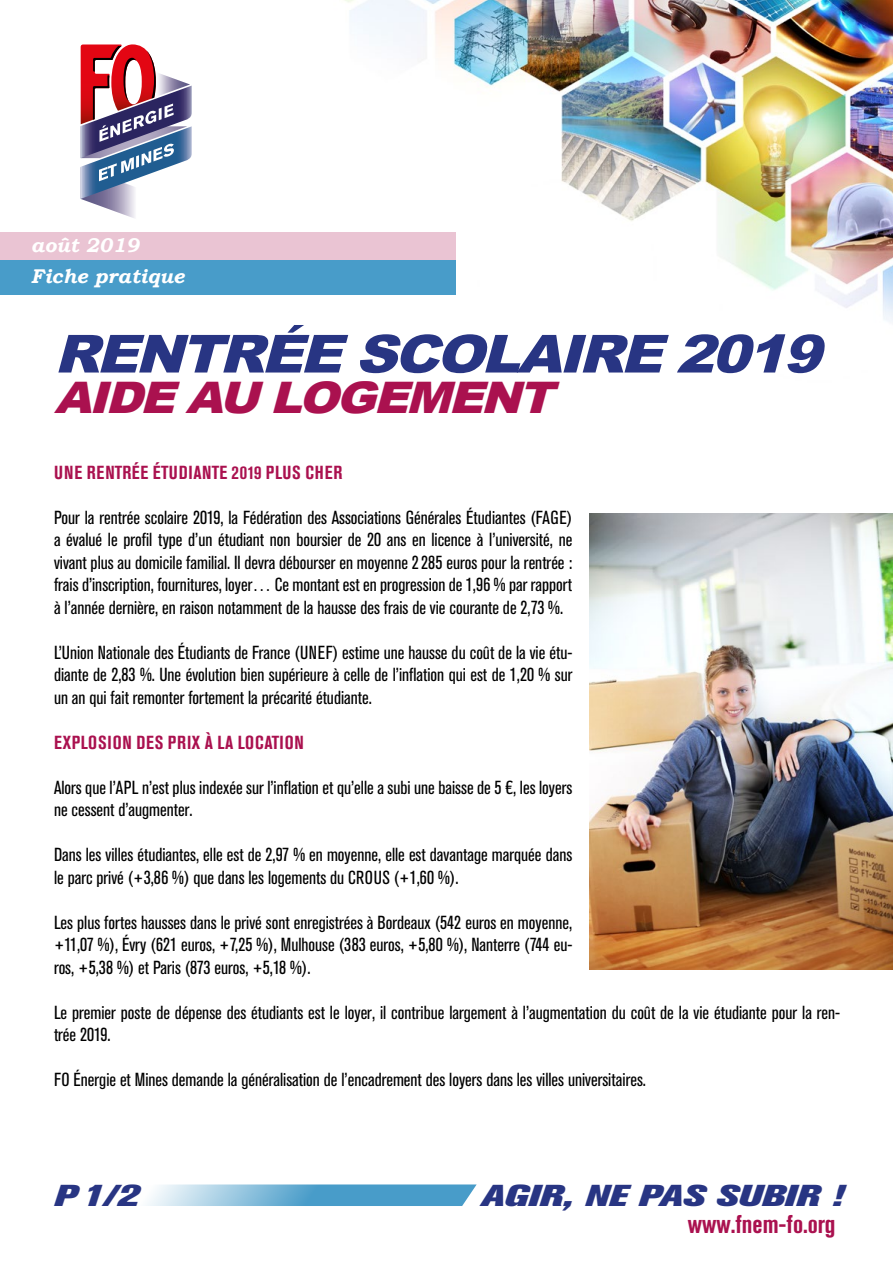
<style>
.page{position:relative;width:893px;height:1263px;background:#fff}
.page>*{position:absolute;margin:0;border:0;box-sizing:border-box;transform-origin:0 0}
.t1{font:italic 900 52.5px "Arial";color:#283583;scale:1.1 1}
.t2{font:italic 900 43.5px "Arial";color:#aa114f;scale:1.1 1}
.t3{font:italic 800 30px "Akzidenz Grotesk Pro";color:#283583;scale:1.4 1}
.t4{font:700 condensed 25.5px "Akzidenz Grotesk Pro";color:#aa114f}
.t5{font:italic 700 19.8px "Bookman Old Style";color:#fff}
.t6{font:condensed 18.75px/22.5px "Akzidenz Grotesk Pro";color:#000;text-align:justify}
.t7{font:700 condensed 18.75px "Akzidenz Grotesk Pro";letter-spacing:.03em;color:#aa114f}
</style>
<div class="page">
<svg style="left:146px;top:1184px;width:331px;height:22px;background:#7cb8d8"></svg>
<img style="left:214px;top:0;width:679px;height:322px">
<svg style="left:80px;top:44px;width:112px;height:174px"></svg>
<div style="left:0;top:260px;width:455px;height:34px;background:#489cc9"></div>
<div style="left:0;top:232px;width:455px;height:28px;background:#eac4d3"></div>
<img style="left:589px;top:513px;width:304px;height:456px">
<p class="t5" style="left:31px;top:231px;width:110px">août 2019</p>
<p class="t5" style="left:31px;top:261px;width:155px">Fiche pratique</p>
<h1 class="t1" style="left:54px;top:316px;width:716px">RENTRÉESCOLAIRE2019</h1>
<h2 class="t2" style="left:54px;top:366px;width:469px">AIDEAU LOGEMENT</h2>
<p class="t7" style="left:54px;top:460px;width:290px">UNE RENTRÉE ÉTUDIANTE 2019 PLUS CHER</p>
<p class="t6" style="left:54px;top:505px;width:520px">Pour la rentrée scolaire 2019, la Fédération des Associations Générales Étudiantes (FAGE) a évalué le profil type d’un étudiant non boursier de 20 ans en licence à l’université, ne vivant plus au domicile familial. Il devra débourser en moyenne 2285 euros pour la rentrée : frais d’inscription, fournitures, loyer… Ce montant est en progression de 1,96 % par rapport à l’année dernière, en raison notamment de la hausse des frais de vie courante de 2,73 %.</p>
<p class="t6" style="left:54px;top:640px;width:520px">L’Union Nationale des Étudiants de France (UNEF) estime une hausse du coût de la vie étu&shy;diante de 2,83 %. Une évolution bien supérieure à celle de l’inflation qui est de 1,20 % sur un an qui fait remonter fortement la précarité étudiante.</p>
<p class="t7" style="left:54px;top:730px;width:251px">EXPLOSION DES PRIX À LA LOCATION</p>
<p class="t6" style="left:54px;top:775px;width:520px">Alors que l’APL n’est plus indexée sur l’inflation et qu’elle a subi une baisse de 5 €, les loyers ne cessent d’augmenter.</p>
<p class="t6" style="left:54px;top:843px;width:520px">Dans les villes étudiantes, elle est de 2,97 % en moyenne, elle est davantage marquée dans le parc privé (+3,86 %) que dans les logements du CROUS (+1,60 %).</p>
<p class="t6" style="left:54px;top:910px;width:520px">Les plus fortes hausses dans le privé sont enregistrées à Bordeaux (542 euros en moyenne, +11,07 %), Évry (621 euros, +7,25 %), Mulhouse (383 euros, +5,80 %), Nanterre (744 eu&shy;ros, +5,38 %) et Paris (873 euros, +5,18 %).</p>
<p class="t6" style="left:54px;top:1000px;width:788px">Le premier poste de dépense des étudiants est le loyer, il contribue largement à l’augmentation du coût de la vie étudiante pour la ren&shy;trée 2019.</p>
<p class="t6" style="left:54px;top:1068px;width:593px">FO Énergie et Mines demande la généralisation de l’encadrement des loyers dans les villes universitaires.</p>
<h3 class="t3" style="left:54px;top:1176px;width:62px">P1/2</h3>
<h3 class="t3" style="left:481px;top:1176px;width:260px">AGIR, NE PAS SUBIR !</h3>
<h3 class="t4" style="left:688px;top:1208px;width:149px">www.fnem-fo.org</h3>
</div>
